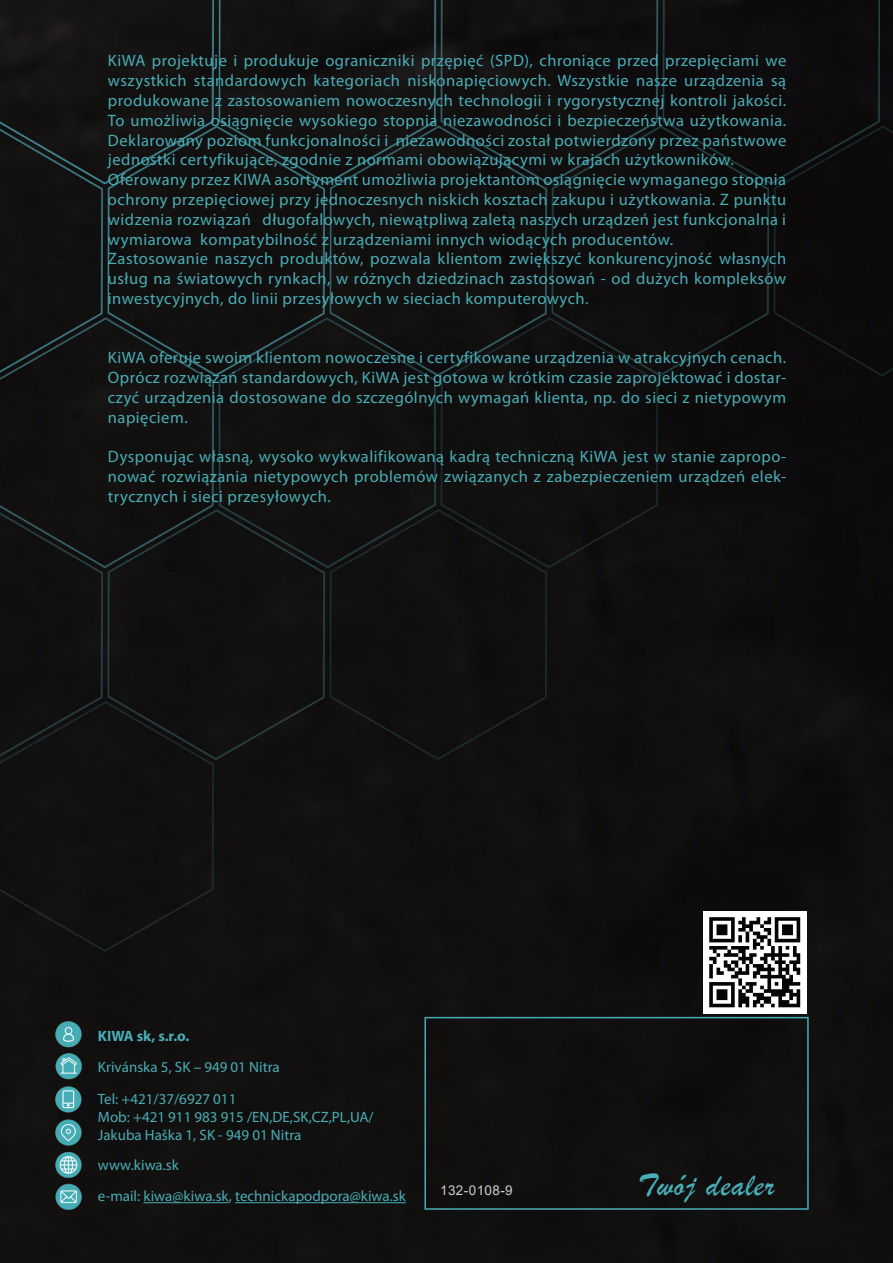
<style>
.page{position:relative;width:893px;height:1263px;background:#fff}
.page>*{position:absolute;margin:0;border:0;box-sizing:border-box;transform-origin:0 0}
.t1{font:33px "Brush Script";letter-spacing:.03em;color:#49adb6}
.t2{font:16.5px/19.8px "Myriad Pro";letter-spacing:.03em;color:#49adb6;text-align:justify}
.t3{font:15px "Myriad Pro";color:#49adb6}
.t4{font:700 15px "Myriad Pro";color:#49adb6}
.t5{font:13.5px "Arial";letter-spacing:.03em;color:#cccdcf}
</style>
<div class="page">
<div style="left:0;top:0;width:893px;height:1262px;background:#10100f"></div>
<div style="left:424px;top:1017px;width:385px;height:193px;border:2px solid #49adb6"></div>
<img style="left:704px;top:911px;width:102px;height:102px">
<img style="left:55px;top:1021px;width:27px;height:188px">
<hr style="left:143px;top:1202px;width:86px;height:1px;background:#49adb6">
<hr style="left:235px;top:1202px;width:171px;height:1px;background:#49adb6">
<p class="t2" style="left:108px;top:51px;width:680px">KiWA projektuje i produkuje ograniczniki przępięć (SPD), chroniące przed przepięciami we wszystkich standardowych kategoriach niskonapięciowych. Wszystkie nasze urządzenia są produkowane z zastosowaniem nowoczesnych technologii i rygorystycznej kontroli jakości.<br>To umożliwia osiągnięcie wysokiego stopnia niezawodności i bezpieczeństwa użytkowania.<br>Deklarowany poziom funkcjonalności i niezawodności został potwierdzony przez państwowe jednostki certyfikujące, zgodnie z normami obowiązującymi w krajach użytkowników.</p>
<p class="t2" style="left:108px;top:169px;width:680px">Oferowany przez KIWA asortyment umożliwia projektantom osiągnięcie wymaganego stopnia ochrony przepięciowej przy jednoczesnych niskich kosztach zakupu i użytkowania. Z punktu widzenia rozwiązań długofalowych, niewątpliwą zaletą naszych urządzeń jest funkcjonalna i wymiarowa kompatybilność z urządzeniami innych wiodących producentów.</p>
<p class="t2" style="left:108px;top:249px;width:680px">Zastosowanie naszych produktów, pozwala klientom zwiększyć konkurencyjność własnych usług na światowych rynkach, w różnych dziedzinach zastosowań - od dużych kompleksów inwestycyjnych, do linii przesyłowych w sieciach komputerowych.</p>
<p class="t2" style="left:108px;top:348px;width:680px">KiWA oferuje swoim klientom nowoczesne i certyfikowane urządzenia w atrakcyjnych cenach.<br>Oprócz rozwiązań standardowych, KiWA jest gotowa w krótkim czasie zaprojektować i dostar&shy;czyć urządzenia dostosowane do szczególnych wymagań klienta, np. do sieci z nietypowym napięciem.</p>
<p class="t2" style="left:108px;top:447px;width:680px">Dysponując własną, wysoko wykwalifikowaną kadrą techniczną KiWA jest w stanie zapropo&shy;nować rozwiązania nietypowych problemów związanych z zabezpieczeniem urządzeń elek&shy;trycznych i sieci przesyłowych.</p>
<p class="t4" style="left:98px;top:1026px;width:93px">KIWA sk, s.r.o.</p>
<p class="t3" style="left:98px;top:1058px;width:183px">Krivánska 5, SK – 949 01 Nitra</p>
<p class="t3" style="left:98px;top:1089px;width:140px">Tel: +421/37/6927 011</p>
<p class="t3" style="left:98px;top:1107px;width:277px">Mob: +421 911 983 915 /EN,DE,SK,CZ,PL,UA/</p>
<p class="t3" style="left:98px;top:1125px;width:205px">Jakuba Haška 1, SK - 949 01 Nitra</p>
<p class="t3" style="left:98px;top:1155px;width:83px">www.kiwa.sk</p>
<p class="t3" style="left:98px;top:1187px;width:309px">e-mail: kiwa@kiwa.sk, technickapodpora@kiwa.sk</p>
<p class="t5" style="left:440px;top:1181px;width:74px">132-0108-9</p>
<p class="t1" style="left:638px;top:1165px;width:138px">Twój dealer</p>
</div>
